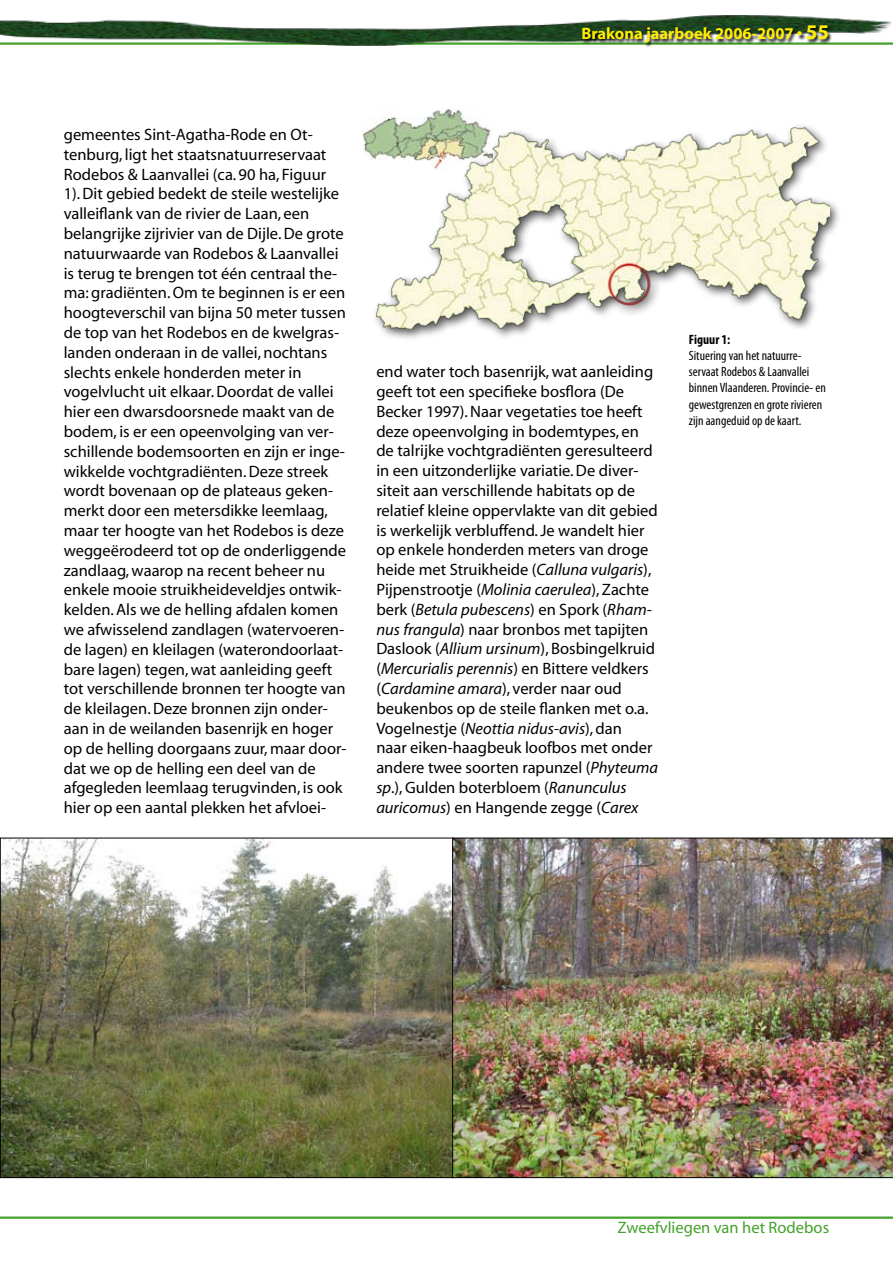
<style>
.page{position:relative;width:893px;height:1263px;background:#fff}
.page>*{position:absolute;margin:0;border:0;box-sizing:border-box;transform-origin:0 0}
.t1{font:16.5px/19.8px "Myriad";color:#000}
.t2{font:700 16.5px "Myriad";color:#ffed00}
.t3{font:16.5px "Myriad";color:#45a12b}
.t4{font:condensed 13.5px/16.2px "Myriad Pro";color:#000}
.t5{font:700 condensed 13.5px "Myriad Pro";color:#000}
.s1{font-size:21px}
.s2{font-style:italic}
</style>
<div class="page">
<img style="left:0;top:15px;width:892px;height:31px">
<svg style="left:581px;top:25px;width:312px;height:22px"></svg>
<hr style="left:0;top:1216px;width:893px;height:3px;background:#45a12b">
<img style="left:2px;top:840px;width:449px;height:336px">
<img style="left:452px;top:838px;width:441px;height:340px">
<img style="left:362px;top:108px;width:116px;height:48px">
<div style="left:371px;top:122px;width:477px;height:226px;background:#000;opacity:.7"></div>
<img style="left:376px;top:128px;width:453px;height:200px">
<p class="t2" style="left:581px;top:25px;width:249px">Brakona jaarboek 2006-2007 • <span class="s1">55</span></p>
<p class="t1" style="left:64px;top:125px;width:284px">gemeentes Sint-Agatha-Rode en Ot&shy;tenburg, ligt het staatsnatuurreservaat Rodebos &amp; Laanvallei (ca. 90 ha, Figuur 1). Dit gebied bedekt de steile westelijke valleiflank van de rivier de Laan, een belangrijke zijrivier van de Dijle. De grote natuurwaarde van Rodebos &amp; Laanvallei is terug te brengen tot één centraal the&shy;ma: gradiënten. Om te beginnen is er een hoogteverschil van bijna 50 meter tussen de top van het Rodebos en de kwelgras&shy;landen onderaan in de vallei, nochtans slechts enkele honderden meter in vogelvlucht uit elkaar. Doordat de vallei hier een dwarsdoorsnede maakt van de bodem, is er een opeenvolging van ver&shy;schillende bodemsoorten en zijn er inge&shy;wikkelde vochtgradiënten. Deze streek wordt bovenaan op de plateaus geken&shy;merkt door een metersdikke leemlaag, maar ter hoogte van het Rodebos is deze weggeërodeerd tot op de onderliggende zandlaag, waarop na recent beheer nu enkele mooie struikheideveldjes ontwik&shy;kelden. Als we de helling afdalen komen we afwisselend zandlagen (watervoeren&shy;de lagen) en kleilagen (waterondoorlaat&shy;bare lagen) tegen, wat aanleiding geeft tot verschillende bronnen ter hoogte van de kleilagen. Deze bronnen zijn onder&shy;aan in de weilanden basenrijk en hoger op de helling doorgaans zuur, maar door&shy;dat we op de helling een deel van de afgegleden leemlaag terugvinden, is ook hier op een aantal plekken het afvloei-</p>
<p class="t1" style="left:376px;top:362px;width:283px">end water toch basenrijk, wat aanleiding geeft tot een specifieke bosflora (De Becker 1997). Naar vegetaties toe heeft deze opeenvolging in bodemtypes, en de talrijke vochtgradiënten geresulteerd in een uitzonderlijke variatie. De diver&shy;siteit aan verschillende habitats op de relatief kleine oppervlakte van dit gebied is werkelijk verbluffend. Je wandelt hier op enkele honderden meters van droge heide met Struikheide (<span class="s2">Calluna vulgaris</span>), Pijpenstrootje (<span class="s2">Molinia caerulea</span>), Zachte berk (<span class="s2">Betula pubescens</span>) en Spork (<span class="s2">Rham&shy;nus frangula</span>) naar bronbos met tapijten Daslook (<span class="s2">Allium ursinum</span>), Bosbingelkruid (<span class="s2">Mercurialis perennis</span>) en Bittere veldkers (<span class="s2">Cardamine amara</span>), verder naar oud beukenbos op de steile flanken met o.a.<br>Vogelnestje (<span class="s2">Neottia nidus</span>-<span class="s2">avis</span>), dan<br>naar eiken-haagbeuk loofbos met onder andere twee soorten rapunzel (<span class="s2">Phyteuma sp</span>.), Gulden boterbloem (<span class="s2">Ranunculus auricomus</span>) en Hangende zegge (<span class="s2">Carex</span></p>
<p class="t5" style="left:689px;top:331px;width:43px">Figuur 1:</p>
<p class="t4" style="left:689px;top:347px;width:138px">Situering van het natuurre&shy;servaat Rodebos &amp; Laanvallei binnen Vlaanderen. Provincie- en gewestgrenzen en grote rivieren zijn aangeduid op de kaart.</p>
<p class="t3" style="left:618px;top:1219px;width:213px">Zweefvliegen van het Rodebos</p>
</div>
